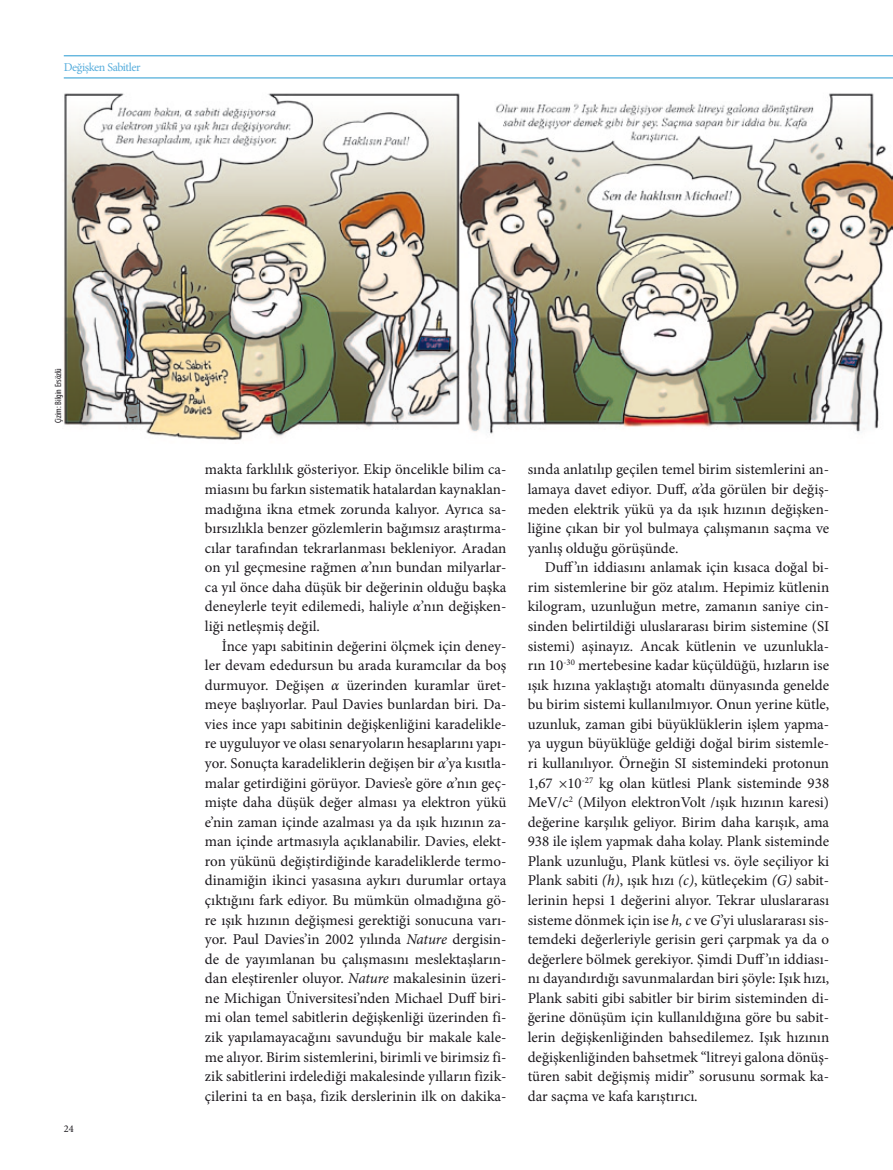
<style>
.page{position:relative;width:893px;height:1170px;background:#fff}
.page>*{position:absolute;margin:0;border:0;box-sizing:border-box;transform-origin:0 0}
.t1{font:15px/19.5px "Minion Pro";color:#1a171c;text-align:justify}
.t2{font:12px "Minion Pro";letter-spacing:-.035em;color:#58aedd}
.t3{font:10.35px "Minion Pro";color:#1a171c}
.t4{font:condensed 9px "Myriad Pro";color:#1a171c}
.s1{font-style:italic}
</style>
<div class="page">
<hr style="left:64px;top:78px;width:829px;height:1px;background:#2699d1">
<hr style="left:64px;top:56px;width:829px;height:1px;background:#2699d1">
<img style="left:63px;top:93px;width:830px;height:347px">
<p class="t2" style="left:64px;top:59px;width:78px">Değişken Sabitler</p>
<p class="t4" style="left:53px;top:423px;width:57px;rotate:-90deg">Çizim: Bilgin Ersözlü</p>
<p class="t3" style="left:64px;top:1121px;width:11px">24</p>
<p class="t1" style="left:205px;top:460px;width:303px">makta farklılık gösteriyor. Ekip öncelikle bilim ca&shy;miasını bu farkın sistematik hatalardan kaynaklan&shy;madığına ikna etmek zorunda kalıyor. Ayrıca sa&shy;bırsızlıkla benzer gözlemlerin bağımsız araştırma&shy;cılar tarafından tekrarlanması bekleniyor. Aradan on yıl geçmesine rağmen <span class="s1">α</span>’nın bundan milyarlar&shy;ca yıl önce daha düşük bir değerinin olduğu başka deneylerle teyit edilemedi, haliyle <span class="s1">α</span>’nın değişken&shy;liği netleşmiş değil.</p>
<p class="t1" style="left:205px;top:636px;width:303px;text-indent:17px">İnce yapı sabitinin değerini ölçmek için deney&shy;ler devam ededursun bu arada kuramcılar da boş durmuyor. Değişen <span class="s1">α</span> üzerinden kuramlar üret&shy;meye başlıyorlar. Paul Davies bunlardan biri. Da&shy;vies ince yapı sabitinin değişkenliğini karadelikle&shy;re uyguluyor ve olası senaryoların hesaplarını yapı&shy;yor. Sonuçta karadeliklerin değişen bir <span class="s1">α</span>’ya kısıtla&shy;malar getirdiğini görüyor. Davies’e göre <span class="s1">α</span>’nın geç&shy;mişte daha düşük değer alması ya elektron yükü e’nin zaman içinde azalması ya da ışık hızının za&shy;man içinde artmasıyla açıklanabilir. Davies, elekt&shy;ron yükünü değiştirdiğinde karadeliklerde termo&shy;dinamiğin ikinci yasasına aykırı durumlar ortaya çıktığını fark ediyor. Bu mümkün olmadığına gö&shy;re ışık hızının değişmesi gerektiği sonucuna varı&shy;yor. Paul Davies’in 2002 yılında <span class="s1">Nature</span> dergisin&shy;de de yayımlanan bu çalışmasını meslektaşların&shy;dan eleştirenler oluyor. <span class="s1">Nature</span> makalesinin üzeri&shy;ne Michigan Üniversitesi’nden Michael Duff biri&shy;mi olan temel sabitlerin değişkenliği üzerinden fi&shy;zik yapılamayacağını savunduğu bir makale kale&shy;me alıyor. Birim sistemlerini, birimli ve birimsiz fi&shy;zik sabitlerini irdelediği makalesinde yılların fizik&shy;çilerini ta en başa, fizik derslerinin ilk on dakika-</p>
<p class="t1" style="left:528px;top:460px;width:303px">sında anlatılıp geçilen temel birim sistemlerini an&shy;lamaya davet ediyor. Duff, <span class="s1">α</span>’da görülen bir değiş&shy;meden elektrik yükü ya da ışık hızının değişken&shy;liğine çıkan bir yol bulmaya çalışmanın saçma ve yanlış olduğu görüşünde.</p>
<p class="t1" style="left:528px;top:557px;width:303px;text-indent:17px">Duff’ın iddiasını anlamak için kısaca doğal bi&shy;rim sistemlerine bir göz atalım. Hepimiz kütlenin kilogram, uzunluğun metre, zamanın saniye cin&shy;sinden belirtildiği uluslararası birim sistemine (SI sistemi) aşinayız. Ancak kütlenin ve uzunlukla&shy;rın 10<sup>-30</sup> mertebesine kadar küçüldüğü, hızların ise ışık hızına yaklaştığı atomaltı dünyasında genelde bu birim sistemi kullanılmıyor. Onun yerine kütle, uzunluk, zaman gibi büyüklüklerin işlem yapma&shy;ya uygun büyüklüğe geldiği doğal birim sistemle&shy;ri kullanılıyor. Örneğin SI sistemindeki protonun 1,67 ×10<sup>-27</sup> kg olan kütlesi Plank sisteminde 938<br>MeV/c<sup>2</sup> (Milyon elektronVolt /ışık hızının karesi) değerine karşılık geliyor. Birim daha karışık, ama 938 ile işlem yapmak daha kolay. Plank sisteminde Plank uzunluğu, Plank kütlesi vs. öyle seçiliyor ki Plank sabiti <span class="s1">(h)</span>, ışık hızı <span class="s1">(c)</span>, kütleçekim <span class="s1">(G)</span> sabit&shy;lerinin hepsi 1 değerini alıyor. Tekrar uluslararası sisteme dönmek için ise <span class="s1">h, c</span> ve <span class="s1">G</span>’yi uluslararası sis&shy;temdeki değerleriyle gerisin geri çarpmak ya da o değerlere bölmek gerekiyor. Şimdi Duff’ın iddiası&shy;nı dayandırdığı savunmalardan biri şöyle: Işık hızı, Plank sabiti gibi sabitler bir birim sisteminden di&shy;ğerine dönüşüm için kullanıldığına göre bu sabit&shy;lerin değişkenliğinden bahsedilemez. Işık hızının değişkenliğinden bahsetmek “litreyi galona dönüş&shy;türen sabit değişmiş midir” sorusunu sormak ka&shy;dar saçma ve kafa karıştırıcı.</p>
</div>
